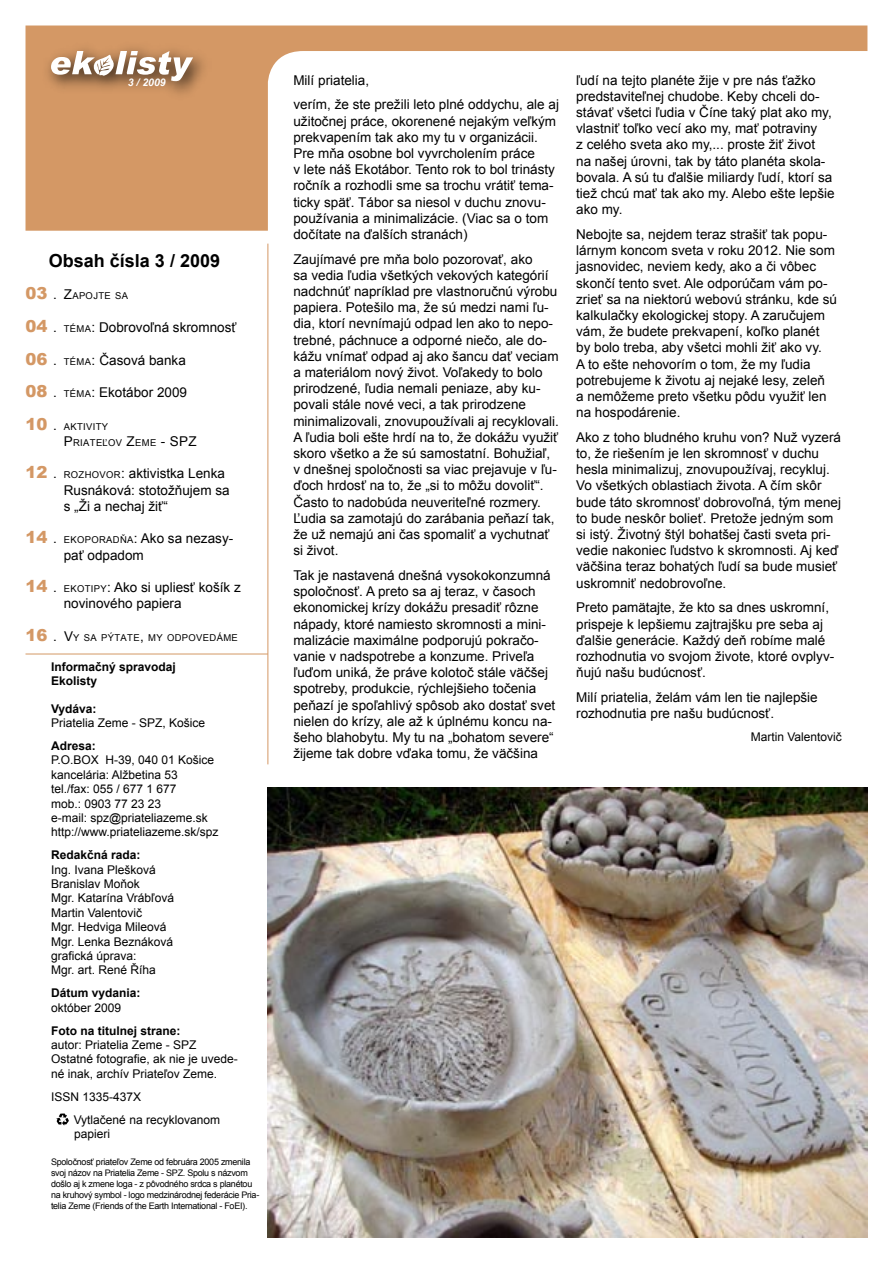
<style>
.page{position:relative;width:893px;height:1263px;background:#fff}
.page>*{position:absolute;margin:0;border:0;box-sizing:border-box;transform-origin:0 0}
.heading_3{font:700 18px "Arial";color:#000}
.obsah{font:13.5px/16.2px "Arial";color:#000}
.normal_zoznam{font:12px/14.4px "Arial";color:#000}
.uvod_bold{font:700 12px/14.4px "Arial";color:#000}
.autor{font:12px "Arial";color:#000}
.t1{font:italic 700 10.5px "Arial";color:#fff}
.obsah-2{font:9.45px/16.2px "Arial";letter-spacing:.035em;color:#000}
.zdroje_-_popis_foto{font:9px/10.8px "Arial";letter-spacing:-.03em;color:#000}
.s1{font-weight:900;font-size:16.5px;color:#d49865}
.s2{font-size:13.5px}
.s3{font-size:9.45px}
.s4{font-weight:700}
.s5{font-weight:400}
</style>
<div class="page">
<svg style="left:26px;top:26px;width:841px;height:205px"></svg>
<div style="left:41px;top:41px;width:171px;height:60px;background:#000;opacity:.75"></div>
<svg style="left:51px;top:51px;width:142px;height:30px"></svg>
<svg style="left:56px;top:1113px;width:13px;height:12px"></svg>
<hr style="left:268px;top:244px;width:1px;height:520px;background:#d49865">
<hr style="left:26px;top:654px;width:242px;height:1px;background:#d49865">
<img style="left:268px;top:788px;width:599px;height:449px">
<p class="t1" style="left:128px;top:75px;width:39px">3 / 2009</p>
<p class="heading_3" style="left:49px;top:248px;width:173px">Obsah čísla 3 / 2009</p>
<p class="obsah-2" style="left:26px;top:288px;width:104px"><span class="s1">03</span> <span class="s2">. Z</span>APOJTE SA</p>
<p class="obsah" style="left:26px;top:319px;width:213px"><span class="s1">04</span> . <span class="s3">TÉMA</span>: Dobrovoľná skromnosť</p>
<p class="obsah" style="left:26px;top:352px;width:162px"><span class="s1">06</span> . <span class="s3">TÉMA</span>: Časová banka</p>
<p class="obsah" style="left:26px;top:384px;width:163px"><span class="s1">08</span> . <span class="s3">TÉMA</span>: Ekotábor 2009</p>
<p class="obsah-2" style="left:64px;top:418px;width:134px;text-indent:-38px"><span class="s1">10</span> <span class="s2">.</span> AKTIVITY<br><span class="s2">P</span>RIATEĽOV <span class="s2">Z</span>EME <span class="s2">- SPZ</span></p>
<p class="obsah" style="left:64px;top:466px;width:167px;text-indent:-38px"><span class="s1">12</span> . <span class="s3">ROZHOVOR</span>: aktivistka Lenka<br>Rusnáková: stotožňujem sa s „Ži a nechaj žiť“</p>
<p class="obsah" style="left:64px;top:531px;width:171px;text-indent:-38px"><span class="s1">14</span> . <span class="s3">EKOPORADŇA</span>: Ako sa nezasy&shy;pať odpadom</p>
<p class="obsah" style="left:64px;top:579px;width:179px;text-indent:-38px"><span class="s1">14</span> . <span class="s3">EKOTIPY</span>: Ako si upliesť košík z novinového papiera</p>
<p class="obsah-2" style="left:26px;top:629px;width:214px"><span class="s1">16</span> <span class="s2">. V</span>Y SA PÝTATE<span class="s2">,</span> MY ODPOVEDÁME</p>
<p class="uvod_bold" style="left:51px;top:660px;width:126px">Informačný spravodaj<br>Ekolisty</p>
<p class="normal_zoznam" style="left:51px;top:701px;width:156px"><span class="s4">Vydáva:<br></span>Priatelia Zeme - SPZ, Košice</p>
<p class="normal_zoznam" style="left:51px;top:739px;width:169px"><span class="s4">Adresa:<br></span>P.O.BOX H-39, 040 01 Košice kancelária: Alžbetina 53 tel./fax: 055 / 677 1 677<br>mob.: 0903 77 23 23<br>e-mail: spz@priateliazeme.sk http://www.priateliazeme.sk/spz</p>
<p class="normal_zoznam" style="left:51px;top:848px;width:125px"><span class="s4">Redakčná rada:<br></span>Ing. Ivana Plešková<br>Branislav Moňok<br>Mgr. Katarína Vrábľová<br>Martin Valentovič<br>Mgr. Hedviga Mileová<br>Mgr. Lenka Beznáková grafická úprava:<br>Mgr. art. René Říha</p>
<p class="uvod_bold" style="left:51px;top:986px;width:91px">Dátum vydania: <span class="s5">október 2009</span></p>
<p class="normal_zoznam" style="left:51px;top:1023px;width:188px"><span class="s4">Foto na titulnej strane:<br></span>autor: Priatelia Zeme - SPZ<br>Ostatné fotografie, ak nie je uvede&shy;né inak, archív Priateľov Zeme.</p>
<p class="normal_zoznam" style="left:51px;top:1089px;width:92px">ISSN 1335-437X</p>
<p class="normal_zoznam" style="left:74px;top:1112px;width:148px">Vytlačené na recyklovanom papieri</p>
<p class="zdroje_-_popis_foto" style="left:51px;top:1157px;width:210px">Spoločnosť priateľov Zeme od februára 2005 zmenila svoj názov na Priatelia Zeme - SPZ. Spolu s názvom došlo aj k zmene loga - z pôvodného srdca s planétou na kruhový symbol - logo medzinárodnej federácie Pria&shy;telia Zeme (Friends of the Earth International - FoEI).</p>
<p class="obsah" style="left:293px;top:72px;width:77px">Milí priatelia,</p>
<p class="obsah" style="left:293px;top:97px;width:267px">verím, že ste prežili leto plné oddychu, ale aj užitočnej práce, okorenené nejakým veľkým prekvapením tak ako my tu v organizácii.<br>Pre mňa osobne bol vyvrcholením práce<br>v lete náš Ekotábor. Tento rok to bol trinásty ročník a rozhodli sme sa trochu vrátiť tema&shy;ticky späť. Tábor sa niesol v duchu znovu&shy;používania a minimalizácie. (Viac sa o tom dočítate na ďalších stranách)</p>
<p class="obsah" style="left:293px;top:251px;width:267px">Zaujímavé pre mňa bolo pozorovať, ako<br>sa vedia ľudia všetkých vekových kategórií nadchnúť napríklad pre vlastnoručnú výrobu papiera. Potešilo ma, že sú medzi nami ľu&shy;dia, ktorí nevnímajú odpad len ako to nepo&shy;trebné, páchnuce a odporné niečo, ale do&shy;kážu vnímať odpad aj ako šancu dať veciam a materiálom nový život. Voľakedy to bolo prirodzené, ľudia nemali peniaze, aby ku&shy;povali stále nové veci, a tak prirodzene minimalizovali, znovupoužívali aj recyklovali.<br>A ľudia boli ešte hrdí na to, že dokážu využiť skoro všetko a že sú samostatní. Bohužiaľ, v dnešnej spoločnosti sa viac prejavuje v ľu&shy;ďoch hrdosť na to, že „si to môžu dovoliť“.<br>Často to nadobúda neuveriteľné rozmery.<br>Ľudia sa zamotajú do zarábania peňazí tak, že už nemajú ani čas spomaliť a vychutnať si život.</p>
<p class="obsah" style="left:293px;top:567px;width:263px">Tak je nastavená dnešná vysokokonzumná spoločnosť. A preto sa aj teraz, v časoch ekonomickej krízy dokážu presadiť rôzne nápady, ktoré namiesto skromnosti a mini&shy;malizácie maximálne podporujú pokračo&shy;vanie v nadspotrebe a konzume. Priveľa ľuďom uniká, že práve kolotoč stále väčšej spotreby, produkcie, rýchlejšieho točenia peňazí je spoľahlivý spôsob ako dostať svet nielen do krízy, ale až k úplnému koncu na&shy;šeho blahobytu. My tu na „bohatom severe“ žijeme tak dobre vďaka tomu, že väčšina</p>
<p class="obsah" style="left:576px;top:72px;width:260px">ľudí na tejto planéte žije v pre nás ťažko predstaviteľnej chudobe. Keby chceli do&shy;stávať všetci ľudia v Číne taký plat ako my, vlastniť toľko vecí ako my, mať potraviny<br>z celého sveta ako my,... proste žiť život<br>na našej úrovni, tak by táto planéta skola&shy;bovala. A sú tu ďalšie miliardy ľudí, ktorí sa tiež chcú mať tak ako my. Alebo ešte lepšie ako my.</p>
<p class="obsah" style="left:576px;top:226px;width:262px">Nebojte sa, nejdem teraz strašiť tak popu&shy;lárnym koncom sveta v roku 2012. Nie som jasnovidec, neviem kedy, ako a či vôbec skončí tento svet. Ale odporúčam vám po&shy;zrieť sa na niektorú webovú stránku, kde sú kalkulačky ekologickej stopy. A zaručujem vám, že budete prekvapení, koľko planét by bolo treba, aby všetci mohli žiť ako vy.<br>A to ešte nehovorím o tom, že my ľudia potrebujeme k životu aj nejaké lesy, zeleň<br>a nemôžeme preto všetku pôdu využiť len na hospodárenie.</p>
<p class="obsah" style="left:576px;top:429px;width:266px">Ako z toho bludného kruhu von? Nuž vyzerá to, že riešením je len skromnosť v duchu hesla minimalizuj, znovupoužívaj, recykluj.<br>Vo všetkých oblastiach života. A čím skôr bude táto skromnosť dobrovoľná, tým menej to bude neskôr bolieť. Pretože jedným som si istý. Životný štýl bohatšej časti sveta pri&shy;vedie nakoniec ľudstvo k skromnosti. Aj keď väčšina teraz bohatých ľudí sa bude musieť uskromniť nedobrovoľne.</p>
<p class="obsah" style="left:576px;top:600px;width:260px">Preto pamätajte, že kto sa dnes uskromní, prispeje k lepšiemu zajtrajšku pre seba aj ďalšie generácie. Každý deň robíme malé rozhodnutia vo svojom živote, ktoré ovplyv&shy;ňujú našu budúcnosť.</p>
<p class="obsah" style="left:576px;top:689px;width:243px">Milí priatelia, želám vám len tie najlepšie rozhodnutia pre našu budúcnosť.</p>
<p class="autor" style="left:751px;top:729px;width:93px">Martin Valentovič</p>
</div>
